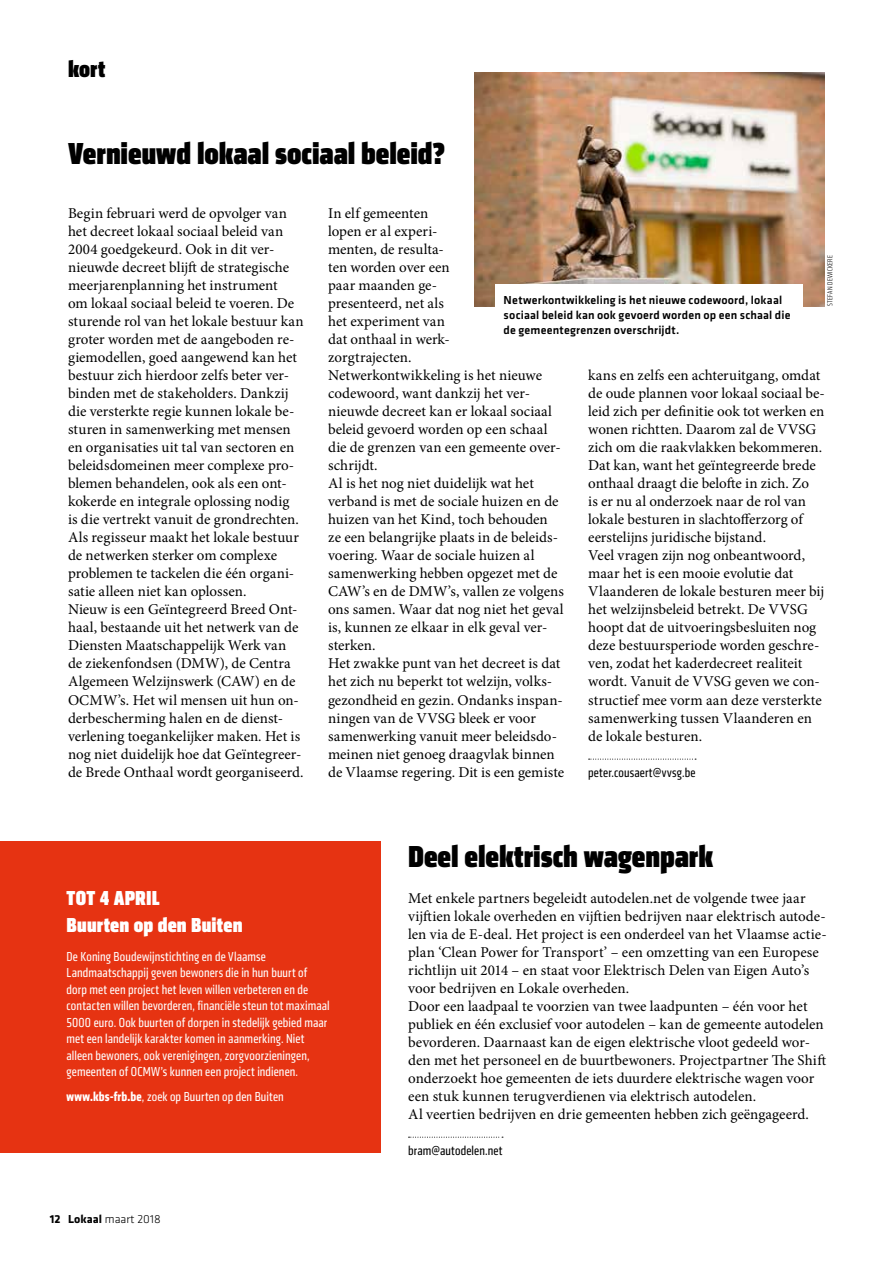
<style>
.page{position:relative;width:893px;height:1263px;background:#fff}
.page>*{position:absolute;margin:0;border:0;box-sizing:border-box;transform-origin:0 0}
.t1{font:900 condensed 31.5px "Klavika Display";color:#000}
.t2{font:900 condensed 24px "Klavika Display";color:#000}
.t3{font:900 condensed 21px/27px "Klavika Display";letter-spacing:.01em;color:#fff}
.t4{font:15px/18px "Minion Pro";color:#000}
.t5{font:13.5px/16.5px "Klavika Condensed";letter-spacing:.01em;color:#fff}
.t6{font:13.5px "Klavika Condensed";letter-spacing:.01em;color:#000}
.t7{font:500 12px/15px "Klavika";letter-spacing:.015em;color:#000}
.t8{font:300 12px "Klavika";letter-spacing:.005em;color:#000}
.t9{font:300 7.5px "Klavika Condensed";letter-spacing:.035em;color:#000}
.s1{font-weight:700}
</style>
<div class="page">
<svg style="left:589px;top:759px;width:107px;height:1px"></svg>
<div style="left:0;top:841px;width:380px;height:312px;background:#e63312"></div>
<svg style="left:409px;top:1137px;width:94px;height:1px"></svg>
<img style="left:475px;top:72px;width:350px;height:234px">
<div style="left:495px;top:284px;width:308px;height:60px;background:#fff"></div>
<h2 class="t2" style="left:68px;top:55px;width:39px">kort</h2>
<h1 class="t1" style="left:68px;top:136px;width:379px">Vernieuwd lokaal sociaal beleid?</h1>
<p class="t4" style="left:68px;top:205px;width:237px">Begin februari werd de opvolger van het decreet lokaal sociaal beleid van 2004 goedgekeurd. Ook in dit ver&shy;nieuwde decreet blijft de strategische meerjarenplanning het instrument<br>om lokaal sociaal beleid te voeren. De sturende rol van het lokale bestuur kan groter worden met de aangeboden re&shy;giemodellen, goed aangewend kan het bestuur zich hierdoor zelfs beter ver&shy;binden met de stakeholders. Dankzij die versterkte regie kunnen lokale be&shy;sturen in samenwerking met mensen en organisaties uit tal van sectoren en beleidsdomeinen meer complexe pro&shy;blemen behandelen, ook als een ont&shy;kokerde en integrale oplossing nodig<br>is die vertrekt vanuit de grondrechten.<br>Als regisseur maakt het lokale bestuur de netwerken sterker om complexe problemen te tackelen die één organi&shy;satie alleen niet kan oplossen.<br>Nieuw is een Geïntegreerd Breed Ont&shy;haal, bestaande uit het netwerk van de Diensten Maatschappelijk Werk van de ziekenfondsen (DMW), de Centra Algemeen Welzijnswerk (CAW) en de OCMW’s. Het wil mensen uit hun on&shy;derbescherming halen en de dienst&shy;verlening toegankelijker maken. Het is nog niet duidelijk hoe dat Geïntegreer&shy;de Brede Onthaal wordt georganiseerd.</p>
<p class="t4" style="left:328px;top:205px;width:238px">In elf gemeenten<br>lopen er al experi-<br>menten, de resulta-<br>ten worden over een<br>paar maanden ge-<br>presenteerd, net als<br>het experiment van<br>dat onthaal in werk-<br>zorgtrajecten.<br>Netwerkontwikkeling is het nieuwe codewoord, want dankzij het ver&shy;nieuwde decreet kan er lokaal sociaal beleid gevoerd worden op een schaal die de grenzen van een gemeente over&shy;schrijdt.<br>Al is het nog niet duidelijk wat het verband is met de sociale huizen en de huizen van het Kind, toch behouden ze een belangrijke plaats in de beleids&shy;voering. Waar de sociale huizen al samenwerking hebben opgezet met de<br>CAW’s en de DMW’s, vallen ze volgens ons samen. Waar dat nog niet het geval is, kunnen ze elkaar in elk geval ver&shy;sterken.<br>Het zwakke punt van het decreet is dat het zich nu beperkt tot welzijn, volks&shy;gezondheid en gezin. Ondanks inspan&shy;ningen van de VVSG bleek er voor samenwerking vanuit meer beleidsdo&shy;meinen niet genoeg draagvlak binnen de Vlaamse regering. Dit is een gemiste</p>
<p class="t9" style="left:826px;top:306px;width:53px;rotate:-90deg">STEFAN DEWICKERE</p>
<p class="t7" style="left:504px;top:292px;width:280px">Netwerkontwikkeling is het nieuwe codewoord, lokaal</p>
<p class="t7" style="left:504px;top:307px;width:288px">sociaal beleid kan ook gevoerd worden op een schaal die de gemeentegrenzen overschrijdt.</p>
<p class="t4" style="left:588px;top:367px;width:238px">kans en zelfs een achteruitgang, omdat de oude plannen voor lokaal sociaal be&shy;leid zich per definitie ook tot werken en wonen richtten. Daarom zal de VVSG zich om die raakvlakken bekommeren.<br>Dat kan, want het geïntegreerde brede onthaal draagt die belofte in zich. Zo<br>is er nu al onderzoek naar de rol van lokale besturen in slachtofferzorg of eerstelijns juridische bijstand.<br>Veel vragen zijn nog onbeantwoord, maar het is een mooie evolutie dat Vlaanderen de lokale besturen meer bij het welzijnsbeleid betrekt. De VVSG hoopt dat de uitvoeringsbesluiten nog deze bestuursperiode worden geschre&shy;ven, zodat het kaderdecreet realiteit wordt. Vanuit de VVSG geven we con&shy;structief mee vorm aan deze versterkte samenwerking tussen Vlaanderen en de lokale besturen.</p>
<p class="t6" style="left:588px;top:764px;width:109px">peter.cousaert@vvsg.be</p>
<h3 class="t3" style="left:67px;top:885px;width:177px">TOT 4 APRIL<br>Buurten op den Buiten</h3>
<p class="t5" style="left:67px;top:948px;width:265px">De Koning Boudewijnstichting en de Vlaamse Landmaatschappij geven bewoners die in hun buurt of dorp met een project het leven willen verbeteren en de contacten willen bevorderen, financiële steun tot maximaal 5000 euro. Ook buurten of dorpen in stedelijk gebied maar met een landelijk karakter komen in aanmerking. Niet alleen bewoners, ook verenigingen, zorgvoorzieningen, gemeenten of OCMW’s kunnen een project indienen.</p>
<p class="t5" style="left:67px;top:1088px;width:219px"><span class="s1">www.kbs-frb.be</span>, zoek op Buurten op den Buiten</p>
<p class="t8" style="left:50px;top:1212px;width:112px"><span class="s1">12 Lokaal</span> maart 2018</p>
<h1 class="t1" style="left:408px;top:838px;width:307px">Deel elektrisch wagenpark</h1>
<p class="t4" style="left:408px;top:889px;width:420px">Met enkele partners begeleidt autodelen.net de volgende twee jaar vijftien lokale overheden en vijftien bedrijven naar elektrisch autode&shy;len via de E-deal. Het project is een onderdeel van het Vlaamse actie&shy;plan ‘Clean Power for Transport’ – een omzetting van een Europese richtlijn uit 2014 – en staat voor Elektrisch Delen van Eigen Auto’s voor bedrijven en Lokale overheden.<br>Door een laadpaal te voorzien van twee laadpunten – één voor het publiek en één exclusief voor autodelen – kan de gemeente autodelen bevorderen. Daarnaast kan de eigen elektrische vloot gedeeld wor&shy;den met het personeel en de buurtbewoners. Projectpartner The Shift onderzoekt hoe gemeenten de iets duurdere elektrische wagen voor een stuk kunnen terugverdienen via elektrisch autodelen.<br>Al veertien bedrijven en drie gemeenten hebben zich geëngageerd.</p>
<p class="t6" style="left:408px;top:1142px;width:96px">bram@autodelen.net</p>
</div>
